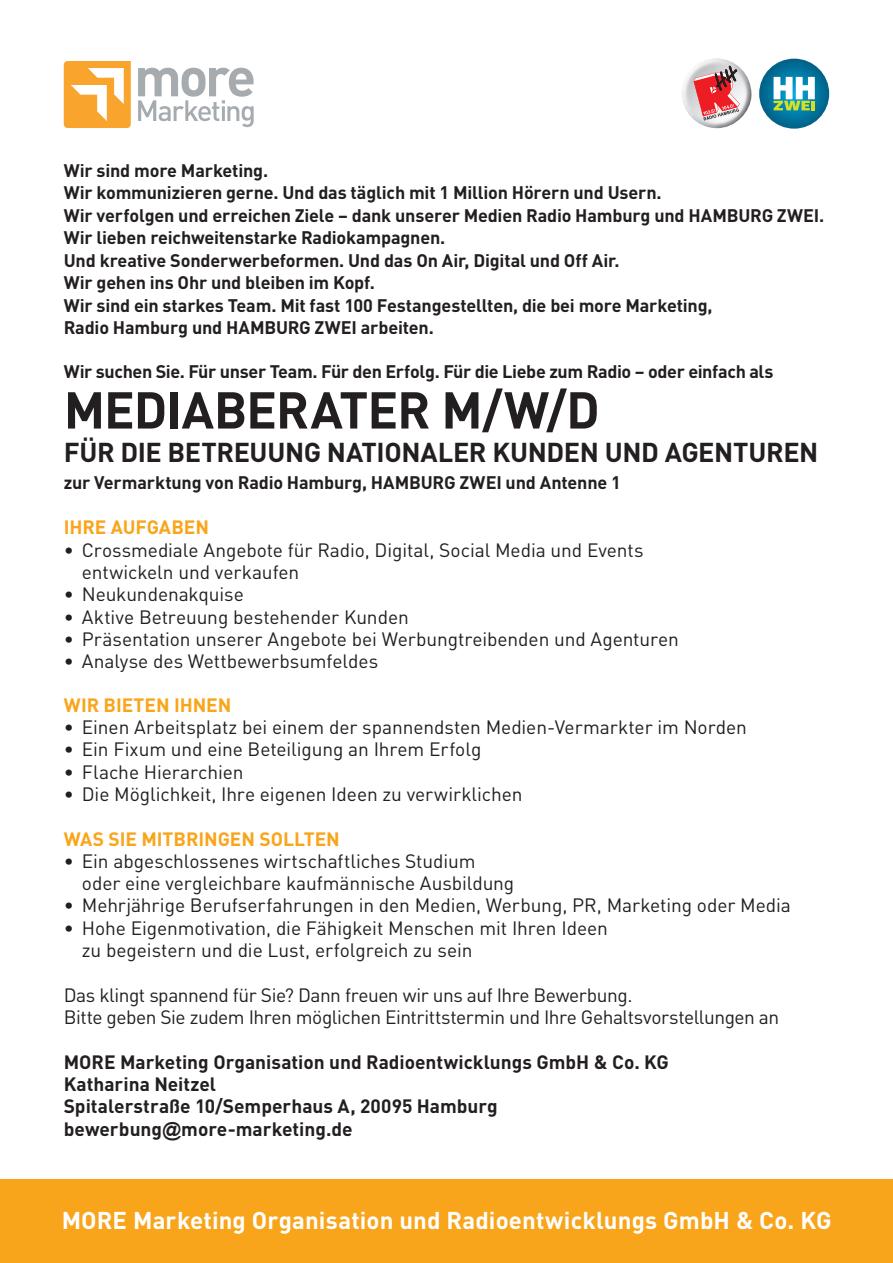
<style>
.page{position:relative;width:893px;height:1263px;background:#fff}
.page>*{position:absolute;margin:0;border:0;box-sizing:border-box;transform-origin:0 0}
.t1{font:700 51px "DIN";letter-spacing:-.02em;color:#231f20}
.t2{font:700 27px "DIN";letter-spacing:-.015em;color:#231f20}
.t3{font:700 24px "DIN";letter-spacing:.005em;color:#fff}
.t4{font:19.2px/22.4px "DIN";letter-spacing:-.005em;color:#231f20}
.t5{font:700 19.2px/22.4px "DIN";color:#231f20}
.t6{font:19.2px/22.4px "DIN";letter-spacing:-.025em;color:#231f20}
.t7{font:700 19.2px "DIN";letter-spacing:-.005em;color:#f9a51b}
.t8{font:700 18px/22.5px "DIN";letter-spacing:-.01em;color:#231f20}
.s1{font-family:"Arial"}
</style>
<div class="page">
<div style="left:0;top:1179px;width:893px;height:84px;background:#f9a51b"></div>
<img style="left:682px;top:59px;width:69px;height:69px;border-radius:34px">
<svg style="left:694px;top:66px;width:46px;height:55px;background:#d37d81"></svg>
<svg style="left:759px;top:59px;width:70px;height:70px;background:#077197"></svg>
<svg style="left:774px;top:77px;width:41px;height:33px"></svg>
<svg style="left:64px;top:61px;width:67px;height:67px"></svg>
<svg style="left:138px;top:68px;width:116px;height:59px"></svg>
<p class="t8" style="left:64px;top:158px;width:762px">Wir sind more Marketing.<br>Wir kommunizieren gerne. Und das täglich mit 1 Million Hörern und Usern.<br>Wir verfolgen und erreichen Ziele – dank unserer Medien Radio Hamburg und HAMBURG ZWEI.<br>Wir lieben reichweitenstarke Radiokampagnen.<br>Und kreative Sonderwerbeformen. Und das On Air, Digital und Off Air.<br>Wir gehen ins Ohr und bleiben im Kopf.<br>Wir sind ein starkes Team. Mit fast 100 Festangestellten, die bei more Marketing,<br>Radio Hamburg und HAMBURG ZWEI arbeiten.</p>
<p class="t8" style="left:64px;top:359px;width:711px">Wir suchen Sie. Für unser Team. Für den Erfolg. Für die Liebe zum Radio – oder einfach als</p>
<h1 class="t1" style="left:64px;top:376px;width:537px">MEDIABERATER M/W/D</h1>
<h2 class="t2" style="left:64px;top:434px;width:756px">FÜR DIE BETREUUNG NATIONALER KUNDEN UND AGENTUREN</h2>
<p class="t8" style="left:64px;top:470px;width:559px">zur Vermarktung von Radio Hamburg, HAMBURG ZWEI und Antenne 1</p>
<p class="t7" style="left:64px;top:514px;width:147px">IHRE AUFGABEN</p>
<p class="t4" style="left:82px;top:539px;width:563px;text-indent:-18px">• Crossmediale Angebote für Radio, Digital, Social Media und Events entwickeln und verkaufen</p>
<p class="t4" style="left:64px;top:583px;width:182px">• Neukundenakquise</p>
<p class="t4" style="left:64px;top:606px;width:346px">• Aktive Betreuung bestehender Kunden</p>
<p class="t4" style="left:64px;top:628px;width:617px">• Präsentation unserer Angebote bei Werbungtreibenden und Agenturen</p>
<p class="t4" style="left:64px;top:650px;width:316px">• Analyse des Wettbewerbsumfeldes</p>
<p class="t7" style="left:64px;top:692px;width:169px">WIR BIETEN IHNEN</p>
<p class="t4" style="left:64px;top:716px;width:685px">• Einen Arbeitsplatz bei einem der spannendsten Medien-Vermarkter im Norden</p>
<p class="t4" style="left:64px;top:738px;width:419px">• Ein Fixum und eine Beteiligung an Ihrem Erfolg</p>
<p class="t4" style="left:64px;top:761px;width:181px">• Flache Hierarchien</p>
<p class="t4" style="left:64px;top:783px;width:460px">• Die Möglichkeit, Ihre eigenen Ideen zu verwirklichen</p>
<p class="t7" style="left:64px;top:826px;width:278px">WAS SIE MITBRINGEN SOLLTEN</p>
<p class="t4" style="left:82px;top:850px;width:434px;text-indent:-18px">• Ein abgeschlossenes wirtschaftliches Studium oder eine vergleichbare kaufmännische Ausbildung</p>
<p class="t4" style="left:64px;top:895px;width:729px">• Mehrjährige Berufserfahrungen in den Medien, Werbung, PR, Marketing oder Media</p>
<p class="t4" style="left:82px;top:917px;width:528px;text-indent:-18px">• Hohe Eigenmotivation, die Fähigkeit Menschen mit Ihren Ideen zu begeistern und die Lust, erfolgreich zu sein</p>
<p class="t6" style="left:64px;top:984px;width:717px">Das klingt spannend für Sie? Dann freuen wir uns auf Ihre Bewerbung.<br>Bitte geben Sie zudem Ihren möglichen Eintrittstermin und Ihre Gehaltsvorstellungen an</p>
<p class="t5" style="left:64px;top:1050px;width:606px">MORE Marketing Organisation und Radioentwicklungs GmbH &amp; Co. KG Katharina Neitzel<br>Spitalerstraße 10/Semperhaus A, 20095 Hamburg bewerbung<span class="s1">@</span>more-marketing.de</p>
<p class="t3" style="left:62px;top:1204px;width:771px">MORE Marketing Organisation und Radioentwicklungs GmbH &amp; Co. KG</p>
</div>
